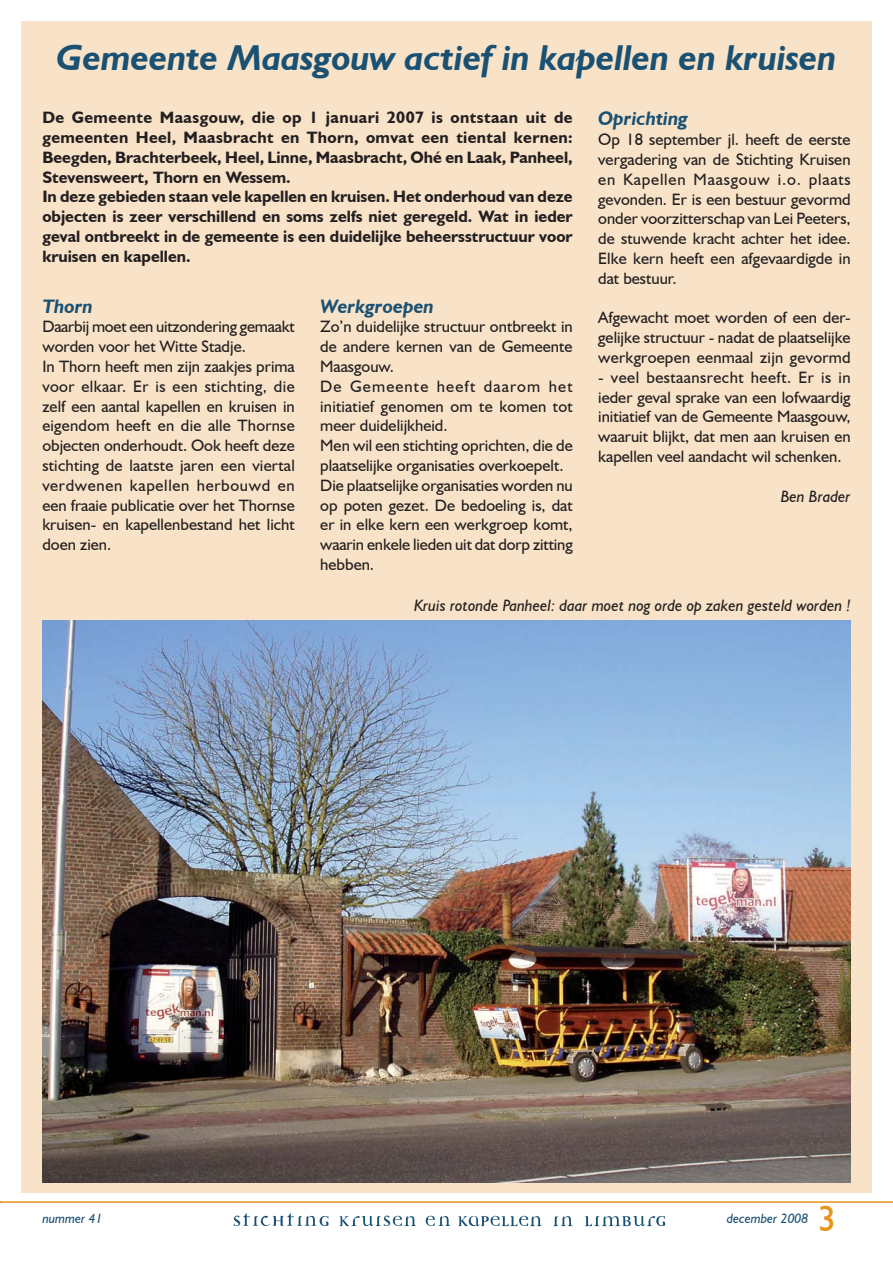
<style>
.page{position:relative;width:893px;height:1263px;background:#fff}
.page>*{position:absolute;margin:0;border:0;box-sizing:border-box;transform-origin:0 0}
.t1{font:italic 700 36px "Humanist 521 BT";color:#1a5173}
.t2{font:36px "Humanist 521 BT";color:#e89419}
.t3{font:italic 700 19.5px "Humanist 521 BT";color:#1a5173}
.t4{font:16.5px/19.8px "Humanist 521 BT";color:#231f20;text-align:justify}
.t5{font:700 16.5px/19.8px "Humanist 521 BT";color:#231f20}
.t6{font:italic 16.5px "Humanist 521 BT";color:#231f20}
.t7{font:italic 13.5px "Humanist 521 BT";color:#1a5173}
</style>
<div class="page">
<hr style="left:0;top:1201px;width:892px;height:2px;background:#e89419">
<svg style="left:339px;top:1216px;width:77px;height:10px"></svg>
<svg style="left:425px;top:1216px;width:25px;height:10px"></svg>
<svg style="left:234px;top:1213px;width:94px;height:13px"></svg>
<svg style="left:458px;top:1216px;width:83px;height:10px"></svg>
<svg style="left:553px;top:1216px;width:19px;height:10px"></svg>
<svg style="left:585px;top:1216px;width:80px;height:10px"></svg>
<div style="left:21px;top:21px;width:850px;height:1172px;background:#f9e3c8"></div>
<img style="left:42px;top:620px;width:808px;height:562px">
<h1 class="t1" style="left:56px;top:35px;width:781px">Gemeente Maasgouw actief in kapellen en kruisen</h1>
<p class="t5" style="left:42px;top:107px;width:532px">De Gemeente Maasgouw, die op 1 januari 2007 is ontstaan uit de gemeenten Heel, Maasbracht en Thorn, omvat een tiental kernen:<br>Beegden, Brachterbeek, Heel, Linne, Maasbracht, Ohé en Laak, Panheel, Stevensweert, Thorn en Wessem.<br>In deze gebieden staan vele kapellen en kruisen. Het onderhoud van deze objecten is zeer verschillend en soms zelfs niet geregeld. Wat in ieder geval ontbreekt in de gemeente is een duidelijke beheersstructuur voor kruisen en kapellen.</p>
<p class="t3" style="left:598px;top:107px;width:91px">Oprichting</p>
<p class="t4" style="left:598px;top:129px;width:254px">Op 18 september jl. heeft de eerste vergadering van de Stichting Kruisen en Kapellen Maasgouw i.o. plaats gevonden. Er is een bestuur gevormd onder voorzitterschap van Lei Peeters, de stuwende kracht achter het idee.<br>Elke kern heeft een afgevaardigde in dat bestuur.</p>
<p class="t4" style="left:598px;top:308px;width:254px">Afgewacht moet worden of een der&shy;gelijke structuur - nadat de plaatselijke werkgroepen eenmaal zijn gevormd</p>
<p class="t4" style="left:598px;top:367px;width:254px">- veel bestaansrecht heeft. Er is in ieder geval sprake van een lofwaardig initiatief van de Gemeente Maasgouw, waaruit blijkt, dat men aan kruisen en kapellen veel aandacht wil schenken.</p>
<p class="t6" style="left:780px;top:486px;width:71px">Ben Brader</p>
<p class="t3" style="left:42px;top:294px;width:52px">Thorn</p>
<p class="t4" style="left:42px;top:316px;width:254px;text-align:left">Daarbij moet een uitzondering gemaakt worden voor het Witte Stadje.<br>In Thorn heeft men zijn zaakjes prima voor elkaar. Er is een stichting, die zelf een aantal kapellen en kruisen in eigendom heeft en die alle Thornse objecten onderhoudt. Ook heeft deze stichting de laatste jaren een viertal verdwenen kapellen herbouwd en een fraaie publicatie over het Thornse kruisen- en kapellenbestand het licht doen zien.</p>
<p class="t3" style="left:320px;top:294px;width:115px">Werkgroepen</p>
<p class="t4" style="left:320px;top:316px;width:254px;text-align:left">Zo’n duidelijke structuur ontbreekt in de andere kernen van de Gemeente<br>Maasgouw.<br>De Gemeente heeft daarom het initiatief genomen om te komen tot meer duidelijkheid.<br>Men wil een stichting oprichten, die de plaatselijke organisaties overkoepelt.<br>Die plaatselijke organisaties worden nu op poten gezet. De bedoeling is, dat er in elke kern een werkgroep komt, waarin enkele lieden uit dat dorp zitting hebben.</p>
<p class="t6" style="left:414px;top:595px;width:438px">Kruis rotonde Panheel: daar moet nog orde op zaken gesteld worden !</p>
<p class="t7" style="left:42px;top:1210px;width:62px">nummer 41</p>
<p class="t7" style="left:727px;top:1210px;width:83px">december 2008</p>
<h1 class="t2" style="left:817px;top:1197px;width:20px">3</h1>
</div>
